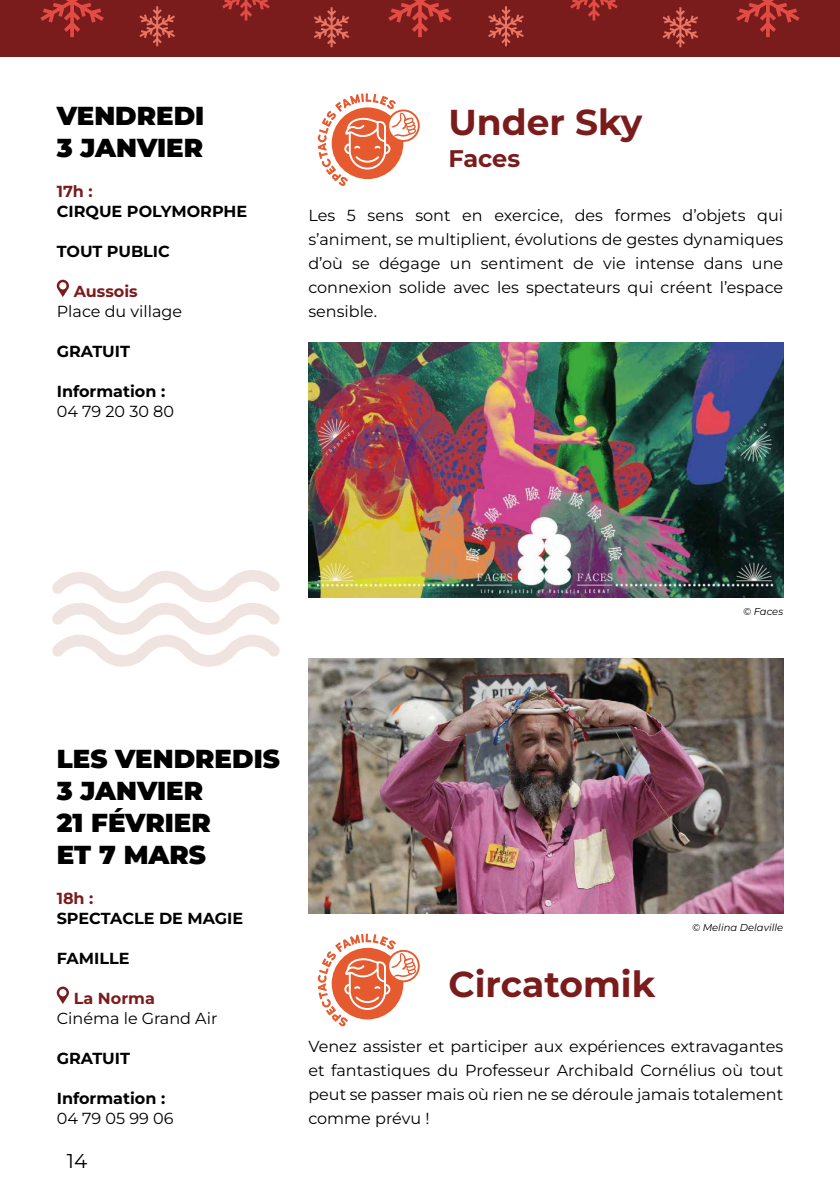
<style>
.page{position:relative;width:840px;height:1191px;background:#fff}
.page>*{position:absolute;margin:0;border:0;box-sizing:border-box;transform-origin:0 0}
.t1{font:700 36px "Montserrat";color:#7b1c1c}
.t2{font:900 26px/32px "Montserrat";color:#000}
.t3{font:700 24px "Montserrat";letter-spacing:-.005em;color:#7b1c1c}
.t4{font:20px "Montserrat";color:#000}
.t5{font:16px/24px "Montserrat";color:#000;text-align:justify}
.t6{font:700 16px "Montserrat";color:#000}
.t7{font:700 16px "Montserrat";color:#7b1c1c}
.t8{font:italic 10px "Montserrat";color:#000}
</style>
<div class="page">
<svg style="left:317px;top:933px;width:102px;height:93px"></svg>
<div style="left:0;top:0;width:839px;height:57px;background:#7b1c1c"></div>
<svg style="left:388px;top:0;width:63px;height:37px"></svg>
<svg style="left:40px;top:0;width:64px;height:37px"></svg>
<svg style="left:736px;top:0;width:63px;height:37px"></svg>
<svg style="left:222px;top:0;width:48px;height:21px"></svg>
<svg style="left:570px;top:0;width:47px;height:21px"></svg>
<svg style="left:314px;top:7px;width:35px;height:40px"></svg>
<svg style="left:662px;top:7px;width:35px;height:40px"></svg>
<svg style="left:139px;top:6px;width:36px;height:40px"></svg>
<svg style="left:488px;top:6px;width:35px;height:40px"></svg>
<svg style="left:57px;top:280px;width:12px;height:17px"></svg>
<svg style="left:57px;top:986px;width:12px;height:18px"></svg>
<svg style="left:52px;top:570px;width:228px;height:96px"></svg>
<svg style="left:317px;top:93px;width:102px;height:93px"></svg>
<img style="left:308px;top:342px;width:474px;height:256px">
<img style="left:308px;top:658px;width:474px;height:256px">
<h2 class="t2" style="left:57px;top:99px;width:149px">VENDREDI<br>3 JANVIER</h2>
<p class="t7" style="left:57px;top:181px;width:37px">17h :</p>
<p class="t6" style="left:57px;top:201px;width:192px">CIRQUE POLYMORPHE</p>
<p class="t6" style="left:57px;top:241px;width:115px">TOUT PUBLIC</p>
<p class="t7" style="left:74px;top:281px;width:65px">Aussois</p>
<p class="t5" style="left:57px;top:299px;width:127px">Place du village</p>
<p class="t6" style="left:57px;top:341px;width:75px">GRATUIT</p>
<p class="t6" style="left:57px;top:381px;width:110px">Information :</p>
<p class="t5" style="left:57px;top:399px;width:119px">04 79 20 30 80</p>
<h1 class="t1" style="left:448px;top:98px;width:195px">Under Sky</h1>
<h3 class="t3" style="left:448px;top:142px;width:73px">Faces</h3>
<p class="t5" style="left:308px;top:203px;width:476px">Les 5 sens sont en exercice, des formes d’objets qui s’animent, se multiplient, évolutions de gestes dynamiques d’où se dégage un sentiment de vie intense dans une connexion solide avec les spectateurs qui créent l’espace sensible.</p>
<p class="t8" style="left:742px;top:604px;width:42px">© Faces</p>
<h2 class="t2" style="left:57px;top:742px;width:224px">LES VENDREDIS<br>3 JANVIER<br>21 FÉVRIER<br>ET 7 MARS</h2>
<p class="t7" style="left:57px;top:887px;width:38px">18h :</p>
<p class="t6" style="left:57px;top:907px;width:188px">SPECTACLE DE MAGIE</p>
<p class="t6" style="left:57px;top:947px;width:74px">FAMILLE</p>
<p class="t7" style="left:74px;top:987px;width:83px">La Norma</p>
<p class="t5" style="left:57px;top:1006px;width:162px">Cinéma le Grand Air</p>
<p class="t6" style="left:57px;top:1047px;width:75px">GRATUIT</p>
<p class="t6" style="left:57px;top:1087px;width:110px">Information :</p>
<p class="t5" style="left:57px;top:1106px;width:118px">04 79 05 99 06</p>
<p class="t4" style="left:67px;top:1147px;width:22px">14</p>
<h1 class="t1" style="left:448px;top:960px;width:208px">Circatomik</h1>
<p class="t8" style="left:691px;top:920px;width:93px">© Melina Delaville</p>
<p class="t5" style="left:308px;top:1033px;width:476px">Venez assister et participer aux expériences extravagantes et fantastiques du Professeur Archibald Cornélius où tout peut se passer mais où rien ne se déroule jamais totalement comme prévu !</p>
</div>
